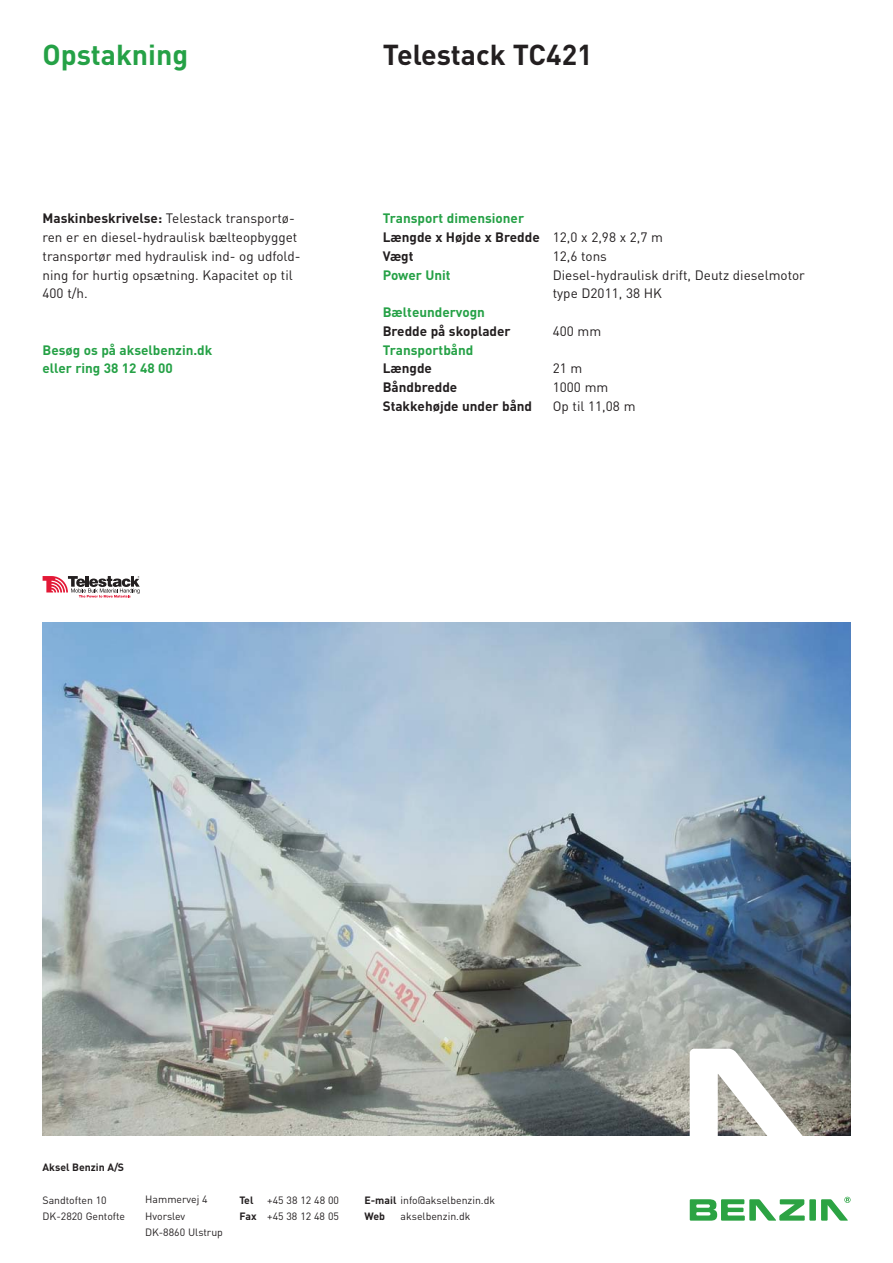
<style>
.page{position:relative;width:893px;height:1263px;background:#fff}
.page>*{position:absolute;margin:0;border:0;box-sizing:border-box;transform-origin:0 0}
.t1{font:700 28.5px "DIN";color:#231f20}
.t2{font:700 28.5px "DIN";color:#25a146}
.t3{font:13.5px/18.8px "DIN";color:#231f20}
.t4{font:700 13.5px/18.8px "DIN";color:#231f20}
.t5{font:700 13.5px/18.8px "DIN";color:#25a146}
.t6{font:10.5px/16.5px "DIN";color:#231f20}
.t7{font:700 10.5px "DIN";color:#231f20}
.s1{font-weight:700}
.s2{color:#25a146}
.s3{font-weight:400}
</style>
<div class="page">
<img style="left:43px;top:623px;width:807px;height:512px">
<svg style="left:690px;top:1049px;width:114px;height:87px"></svg>
<svg style="left:690px;top:1197px;width:161px;height:24px"></svg>
<svg style="left:43px;top:576px;width:97px;height:21px"></svg>
<h1 class="t2" style="left:43px;top:45px;width:147px">Opstakning</h1>
<h1 class="t1" style="left:383px;top:45px;width:211px">Telestack TC421</h1>
<p class="t3" style="left:43px;top:211px;width:260px"><span class="s1">Maskinbeskrivelse:</span> Telestack transportø&shy;ren er en diesel-hydraulisk bælteopbygget transportør med hydraulisk ind- og udfold&shy;ning for hurtig opsætning. Kapacitet op til 400 t/h.</p>
<p class="t5" style="left:43px;top:342px;width:171px">Besøg os på akselbenzin.dk eller ring 38 12 48 00</p>
<p class="t4" style="left:383px;top:211px;width:282px"><span class="s2">Transport dimensioner<br></span>Længde x Højde x Bredde <span class="s3">12,0 x 2,98 x 2,7 m<br></span>Vægt</p>
<p class="t3" style="left:553px;top:248px;width:56px">12,6 tons</p>
<p class="t5" style="left:383px;top:267px;width:69px">Power Unit</p>
<p class="t3" style="left:553px;top:267px;width:254px">Diesel-hydraulisk drift, Deutz dieselmotor type D2011, 38 HK</p>
<p class="t5" style="left:383px;top:304px;width:104px">Bælteundervogn</p>
<p class="t4" style="left:383px;top:323px;width:129px">Bredde på skoplader</p>
<p class="t3" style="left:553px;top:323px;width:50px">400 mm</p>
<p class="t5" style="left:383px;top:342px;width:92px">Transportbånd</p>
<p class="t4" style="left:383px;top:361px;width:51px">Længde</p>
<p class="t3" style="left:553px;top:361px;width:31px">21 m</p>
<p class="t4" style="left:383px;top:379px;width:76px">Båndbredde</p>
<p class="t3" style="left:553px;top:380px;width:57px">1000 mm</p>
<p class="t4" style="left:383px;top:398px;width:151px">Stakkehøjde under bånd</p>
<p class="t3" style="left:553px;top:398px;width:84px">Op til 11,08 m</p>
<p class="t7" style="left:43px;top:1163px;width:83px">Aksel Benzin A/S</p>
<p class="t6" style="left:43px;top:1193px;width:84px">Sandtoften 10<br>DK-2820 Gentofte</p>
<p class="t6" style="left:145px;top:1192px;width:79px">Hammervej 4<br>Hvorslev<br>DK-8860 Ulstrup</p>
<p class="t7" style="left:240px;top:1196px;width:15px">Tel</p>
<p class="t6" style="left:240px;top:1193px;width:101px;text-align:right">+45 38 12 48 00<br><span class="s1">Fax</span> +45 38 12 48 05</p>
<p class="t6" style="left:364px;top:1193px;width:132px"><span class="s1">E-mail</span> info@akselbenzin.dk<br><span class="s1">Web</span></p>
<p class="t6" style="left:401px;top:1209px;width:71px">akselbenzin.dk</p>
</div>
